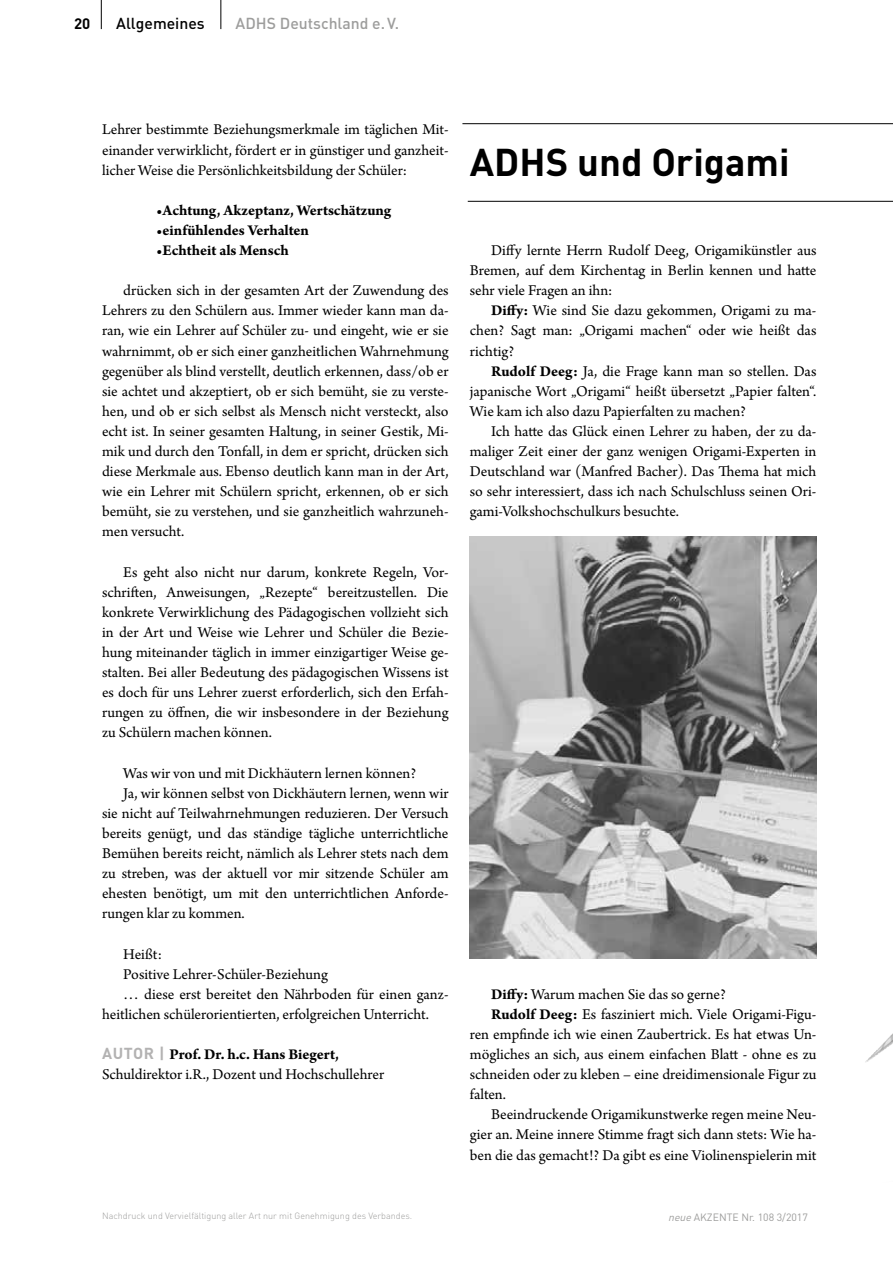
<style>
.page{position:relative;width:893px;height:1263px;background:#fff}
.page>*{position:absolute;margin:0;border:0;box-sizing:border-box;transform-origin:0 0}
.t1{font:700 38.25px "DIN";color:#000}
.t2{font:15.75px/20.1px "Arno Pro";color:#000;text-align:justify}
.t3{font:700 15.75px "Arno Pro";letter-spacing:-.005em;color:#000}
.t4{font:500 15.75px "DIN";color:#9d9d9c}
.t5{font:500 15.75px "DIN";color:#000}
.t6{font:700 15px "DIN";color:#000}
.t7{font:10.5px "DIN";color:#9d9d9c}
.t8{font:300 9px "DIN";color:#9d9d9c}
.s1{font-family:"DIN";font-weight:700;color:#b3b2b2}
.s2{font-weight:700}
.s3{font-style:italic}
</style>
<div class="page">
<svg style="left:220px;top:0;width:1px;height:29px"></svg>
<svg style="left:101px;top:0;width:1px;height:29px"></svg>
<img style="left:470px;top:536px;width:346px;height:423px">
<hr style="left:462px;top:123px;width:431px;height:1px;background:#000">
<hr style="left:468px;top:201px;width:425px;height:1px;background:#000">
<img style="left:865px;top:1033px;width:28px;height:29px">
<p class="t6" style="left:74px;top:14px;width:18px">20</p>
<p class="t5" style="left:116px;top:13px;width:90px">Allgemeines</p>
<p class="t4" style="left:236px;top:13px;width:165px">ADHS Deutschland e.V.</p>
<p class="t2" style="left:102px;top:120px;width:348px">Lehrer bestimmte Beziehungsmerkmale im täglichen Mit&shy;einander verwirklicht, fördert er in günstiger und ganzheit&shy;licher Weise die Persönlichkeitsbildung der Schüler:</p>
<p class="t3" style="left:156px;top:201px;width:237px">•Achtung, Akzeptanz, Wertschätzung</p>
<p class="t3" style="left:156px;top:221px;width:154px">•einfühlendes Verhalten</p>
<p class="t3" style="left:156px;top:241px;width:134px">•Echtheit als Mensch</p>
<p class="t2" style="left:102px;top:281px;width:348px;text-indent:21px">drücken sich in der gesamten Art der Zuwendung des Lehrers zu den Schülern aus. Immer wieder kann man da&shy;ran, wie ein Lehrer auf Schüler zu- und eingeht, wie er sie wahrnimmt, ob er sich einer ganzheitlichen Wahrnehmung gegenüber als blind verstellt, deutlich erkennen, dass/ob er sie achtet und akzeptiert, ob er sich bemüht, sie zu verste&shy;hen, und ob er sich selbst als Mensch nicht versteckt, also echt ist. In seiner gesamten Haltung, in seiner Gestik, Mi&shy;mik und durch den Tonfall, in dem er spricht, drücken sich diese Merkmale aus. Ebenso deutlich kann man in der Art, wie ein Lehrer mit Schülern spricht, erkennen, ob er sich bemüht, sie zu verstehen, und sie ganzheitlich wahrzuneh&shy;men versucht.</p>
<p class="t2" style="left:102px;top:563px;width:348px;text-indent:21px">Es geht also nicht nur darum, konkrete Regeln, Vor&shy;schriften, Anweisungen, „Rezepte“ bereitzustellen. Die konkrete Verwirklichung des Pädagogischen vollzieht sich in der Art und Weise wie Lehrer und Schüler die Bezie&shy;hung miteinander täglich in immer einzigartiger Weise ge&shy;stalten. Bei aller Bedeutung des pädagogischen Wissens ist es doch für uns Lehrer zuerst erforderlich, sich den Erfah&shy;rungen zu öffnen, die wir insbesondere in der Beziehung zu Schülern machen können.</p>
<p class="t2" style="left:123px;top:764px;width:294px">Was wir von und mit Dickhäutern lernen können?</p>
<p class="t2" style="left:123px;top:784px;width:327px">Ja, wir können selbst von Dickhäutern lernen, wenn wir</p>
<p class="t2" style="left:102px;top:804px;width:348px">sie nicht auf Teilwahrnehmungen reduzieren. Der Versuch</p>
<p class="t2" style="left:102px;top:824px;width:348px">bereits genügt, und das ständige tägliche unterrichtliche</p>
<p class="t2" style="left:102px;top:844px;width:348px">Bemühen bereits reicht, nämlich als Lehrer stets nach dem</p>
<p class="t2" style="left:102px;top:864px;width:348px">zu streben, was der aktuell vor mir sitzende Schüler am</p>
<p class="t2" style="left:102px;top:884px;width:348px">ehesten benötigt, um mit den unterrichtlichen Anforde-</p>
<p class="t2" style="left:102px;top:904px;width:144px">rungen klar zu kommen.</p>
<p class="t2" style="left:123px;top:944px;width:40px">Heißt:</p>
<p class="t2" style="left:123px;top:965px;width:206px">Positive Lehrer-Schüler-Beziehung</p>
<p class="t2" style="left:123px;top:985px;width:327px">… diese erst bereitet den Nährboden für einen ganz-</p>
<p class="t2" style="left:102px;top:1005px;width:329px">heitlichen schülerorientierten, erfolgreichen Unterricht.</p>
<p class="t2" style="left:102px;top:1045px;width:284px"><span class="s1">AUTOR |</span> <span class="s2">Prof. Dr. h.c. Hans Biegert,<br></span>Schuldirektor i.R., Dozent und Hochschullehrer</p>
<p class="t8" style="left:102px;top:1210px;width:312px">Nachdruck und Vervielfältigung aller Art nur mit Genehmigung des Verbandes.</p>
<h1 class="t1" style="left:470px;top:138px;width:321px">ADHS und Origami</h1>
<p class="t2" style="left:470px;top:241px;width:348px;text-indent:21px">Diffy lernte Herrn Rudolf Deeg, Origamikünstler aus Bremen, auf dem Kirchentag in Berlin kennen und hatte sehr viele Fragen an ihn:</p>
<p class="t2" style="left:470px;top:301px;width:348px;text-indent:21px"><span class="s2">Diffy:</span> Wie sind Sie dazu gekommen, Origami zu ma&shy;chen? Sagt man: „Origami machen“ oder wie heißt das richtig?</p>
<p class="t2" style="left:470px;top:362px;width:348px;text-indent:21px"><span class="s2">Rudolf Deeg:</span> Ja, die Frage kann man so stellen. Das japanische Wort „Origami“ heißt übersetzt „Papier falten“.<br>Wie kam ich also dazu Papierfalten zu machen?</p>
<p class="t2" style="left:470px;top:422px;width:348px;text-indent:21px">Ich hatte das Glück einen Lehrer zu haben, der zu da&shy;maliger Zeit einer der ganz wenigen Origami-Experten in Deutschland war (Manfred Bacher). Das Thema hat mich so sehr interessiert, dass ich nach Schulschluss seinen Ori&shy;gami-Volkshochschulkurs besuchte.</p>
<p class="t2" style="left:491px;top:985px;width:236px"><span class="s2">Diffy:</span> Warum machen Sie das so gerne?</p>
<p class="t2" style="left:491px;top:1005px;width:327px"><span class="s2">Rudolf Deeg:</span> Es fasziniert mich. Viele Origami-Figu-</p>
<p class="t2" style="left:470px;top:1025px;width:348px">ren empfinde ich wie einen Zaubertrick. Es hat etwas Un-</p>
<p class="t2" style="left:470px;top:1045px;width:348px">mögliches an sich, aus einem einfachen Blatt - ohne es zu</p>
<p class="t2" style="left:470px;top:1065px;width:348px">schneiden oder zu kleben – eine dreidimensionale Figur zu</p>
<p class="t2" style="left:470px;top:1085px;width:38px">falten.</p>
<p class="t2" style="left:491px;top:1105px;width:327px">Beeindruckende Origamikunstwerke regen meine Neu-</p>
<p class="t2" style="left:470px;top:1125px;width:348px">gier an. Meine innere Stimme fragt sich dann stets: Wie ha-</p>
<p class="t2" style="left:470px;top:1145px;width:348px">ben die das gemacht!? Da gibt es eine Violinenspielerin mit</p>
<p class="t7" style="left:668px;top:1210px;width:141px"><span class="s3">neue</span> AKZENTE Nr. 108 3/2017</p>
</div>
